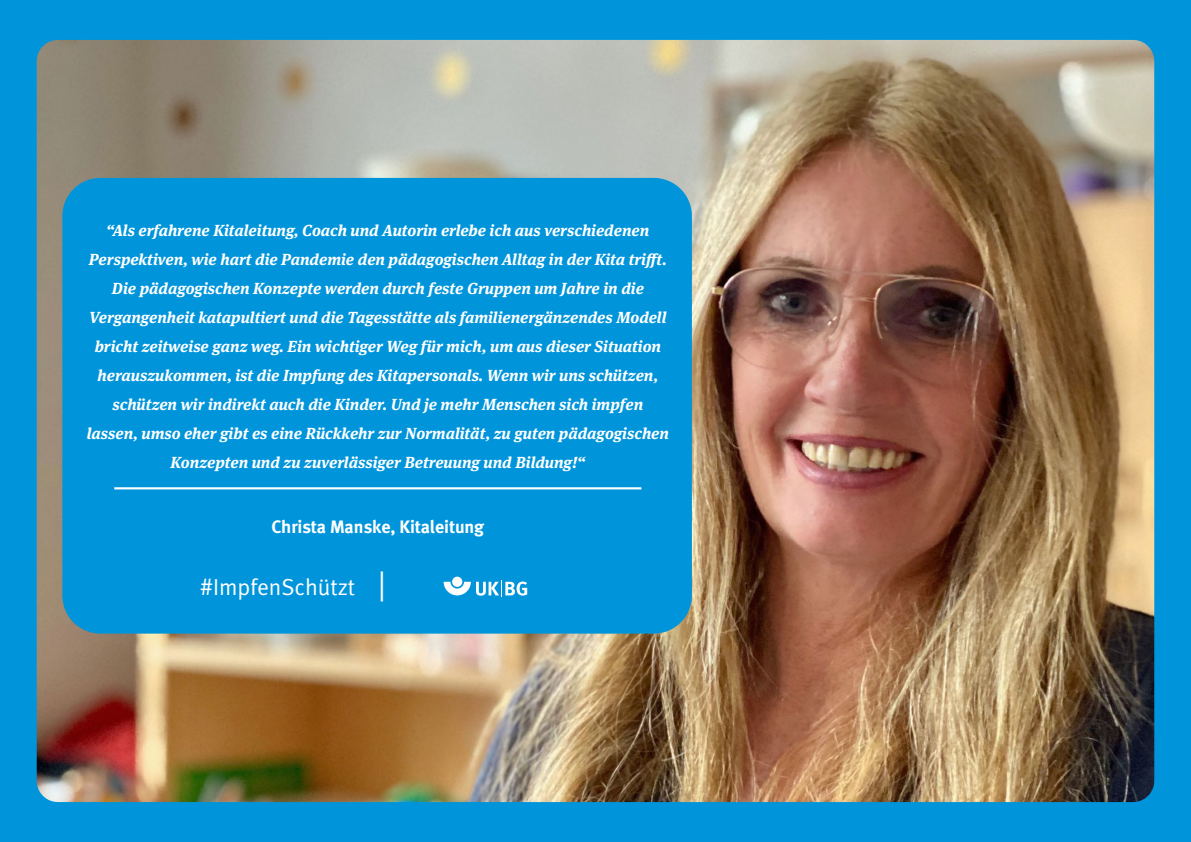
<style>
.page{position:relative;width:1191px;height:842px;background:#fff}
.page>*{position:absolute;margin:0;border:0;box-sizing:border-box;transform-origin:0 0}
.t1{font:23.1px "DGUV Meta";color:#fff}
.t2{font:700 18px "DGUV Meta";letter-spacing:-.005em;color:#fff}
.t3{font:italic 700 16px/29px "DGUV Meta Serif";color:#fff;text-align:center}
.s1{font-size:31.1px}
</style>
<div class="page">
<img style="left:0;top:0;width:1191px;height:842px">
<div style="left:77px;top:193px;width:600px;height:425px;background:#0095db;border-radius:23px"></div>
<div style="left:62px;top:178px;width:630px;height:456px;border:30px solid #0095db;border-radius:23px"></div>
<hr style="left:114px;top:487px;width:527px;height:2px;background:#fff">
<div style="left:177px;top:557px;width:413px;height:60px;background:#0095db;border-radius:11px"></div>
<div style="left:452px;top:577px;width:10px;height:10px;background:#fff;border-radius:50%"></div>
<svg style="left:443px;top:580px;width:84px;height:17px"></svg>
<p class="t3" style="left:87px;top:216px;width:584px">“Als erfahrene Kitaleitung, Coach und Autorin erlebe ich aus verschiedenen Perspektiven, wie hart die Pandemie den pädagogischen Alltag in der Kita trifft.<br>Die pädagogischen Konzepte werden durch feste Gruppen um Jahre in die Vergangenheit katapultiert und die Tagesstätte als familienergänzendes Modell bricht zeitweise ganz weg. Ein wichtiger Weg für mich, um aus dieser Situation herauszukommen, ist die Impfung des Kitapersonals. Wenn wir uns schützen, schützen wir indirekt auch die Kinder. Und je mehr Menschen sich impfen lassen, umso eher gibt es eine Rückkehr zur Normalität, zu guten pädagogischen Konzepten und zu zuverlässiger Betreuung und Bildung!“</p>
<p class="t2" style="left:271px;top:516px;width:214px">Christa Manske, Kitaleitung</p>
<h1 class="t1" style="left:200px;top:574px;width:187px">#ImpfenSchützt <span class="s1">|</span></h1>
</div>
